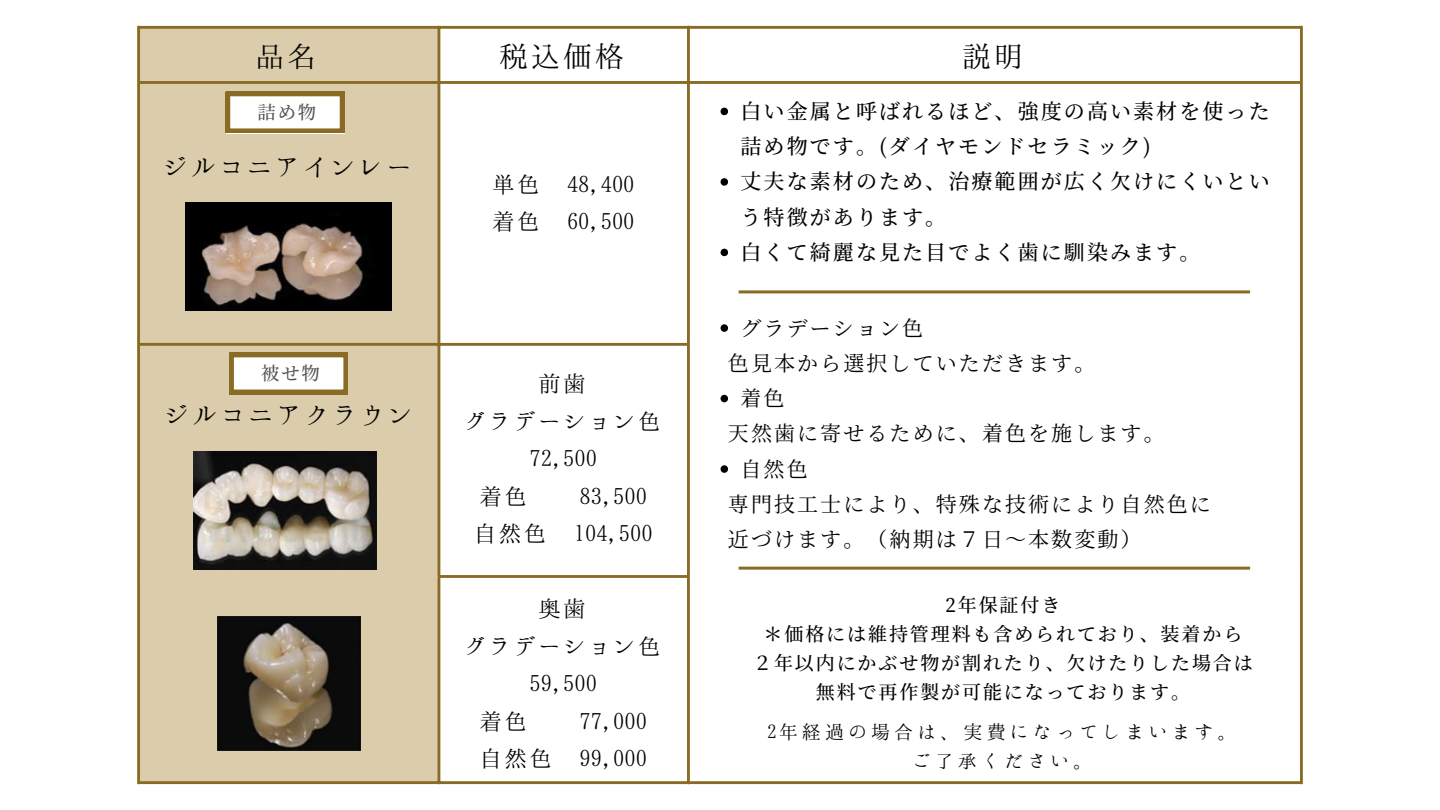
<style>
.page{position:relative;width:1440px;height:810px;background:#fff}
.page>*{position:absolute;margin:0;border:0;box-sizing:border-box;transform-origin:0 0}
.t1{font:32px "Hannari Mincho";color:#000}
.t2{font:28px "Hannari Mincho";color:#000}
.t3{font:25px/37.5px "Hannari Mincho";color:#000;text-align:center}
.t4{font:500 21px/35.2px "Source Han Serif JP";letter-spacing:.1em;color:#000}
.t5{font:21px "Source Han Serif JP";letter-spacing:.1em;color:#000}
.t6{font:21px "Hannari Mincho";letter-spacing:.1em;color:#000}
.t7{font:500 19px "Source Han Serif JP";letter-spacing:.1em;color:#000}
.t8{font:500 18.3px "Source Han Serif JP";letter-spacing:.1em;color:#545454}
</style>
<div class="page">
<div style="left:140px;top:29px;width:298px;height:752px;background:#dbcdab"></div>
<hr style="left:140px;top:781px;width:1160px;height:3px;background:#896b25">
<hr style="left:440px;top:575px;width:247px;height:3px;background:#896b25">
<hr style="left:140px;top:343px;width:547px;height:3px;background:#896b25">
<hr style="left:140px;top:81px;width:1160px;height:3px;background:#896b25">
<hr style="left:140px;top:26px;width:1160px;height:3px;background:#896b25">
<hr style="left:137px;top:26px;width:3px;height:758px;background:#896b25">
<hr style="left:438px;top:26px;width:2px;height:758px;background:#896b25">
<hr style="left:687px;top:26px;width:3px;height:758px;background:#896b25">
<hr style="left:1300px;top:26px;width:3px;height:758px;background:#896b25">
<hr style="left:140px;top:575px;width:298px;height:3px;background:#dbcdab">
<img style="left:185px;top:203px;width:207px;height:108px">
<svg style="left:226px;top:92px;width:118px;height:41px"></svg>
<img style="left:217px;top:616px;width:143px;height:134px">
<svg style="left:229px;top:353px;width:119px;height:41px"></svg>
<svg style="left:721px;top:108px;width:7px;height:7px"></svg>
<svg style="left:721px;top:178px;width:7px;height:8px"></svg>
<svg style="left:721px;top:249px;width:7px;height:7px"></svg>
<svg style="left:721px;top:324px;width:7px;height:8px"></svg>
<svg style="left:721px;top:395px;width:7px;height:7px"></svg>
<svg style="left:721px;top:465px;width:7px;height:8px"></svg>
<img style="left:194px;top:451px;width:183px;height:119px">
<hr style="left:739px;top:290px;width:511px;height:3px;background:#896b25">
<hr style="left:739px;top:567px;width:511px;height:3px;background:#896b25">
<p class="t1" style="left:255px;top:38px;width:65px">品名</p>
<p class="t1" style="left:499px;top:38px;width:129px">税込価格</p>
<p class="t1" style="left:962px;top:38px;width:65px">説明</p>
<p class="t8" style="left:258px;top:98px;width:60px">詰め物</p>
<p class="t2" style="left:163px;top:153px;width:253px">ジルコニアインレー</p>
<p class="t8" style="left:261px;top:359px;width:60px">被せ物</p>
<p class="t2" style="left:164px;top:400px;width:253px">ジルコニアクラウン</p>
<p class="t3" style="left:492px;top:165px;width:144px">単色 48,400</p>
<p class="t3" style="left:492px;top:202px;width:144px">着色 60,500</p>
<p class="t3" style="left:538px;top:364px;width:47px">前歯</p>
<p class="t3" style="left:463px;top:401px;width:196px">グラデーション色<br>72,500</p>
<p class="t3" style="left:480px;top:476px;width:46px">着色</p>
<p class="t3" style="left:580px;top:476px;width:69px">83,500</p>
<p class="t3" style="left:474px;top:514px;width:180px">自然色 104,500</p>
<p class="t3" style="left:538px;top:589px;width:47px">奥歯</p>
<p class="t3" style="left:463px;top:627px;width:196px">グラデーション色<br>59,500</p>
<p class="t3" style="left:480px;top:702px;width:46px">着色</p>
<p class="t3" style="left:580px;top:702px;width:69px">77,000</p>
<p class="t3" style="left:480px;top:739px;width:169px">自然色 99,000</p>
<p class="t4" style="left:741px;top:92px;width:531px">白い金属と呼ばれるほど、強度の高い素材を使った詰め物です。(ダイヤモンドセラミック)</p>
<p class="t4" style="left:741px;top:163px;width:531px">丈夫な素材のため、治療範囲が広く欠けにくいという特徴があります。</p>
<p class="t4" style="left:741px;top:233px;width:461px">白くて綺麗な見た目でよく歯に馴染みます。</p>
<p class="t5" style="left:741px;top:311px;width:183px">グラデーション色</p>
<p class="t5" style="left:728px;top:347px;width:369px">色見本から選択していただきます。</p>
<p class="t5" style="left:741px;top:382px;width:44px">着色</p>
<p class="t5" style="left:728px;top:417px;width:438px">天然歯に寄せるために、着色を施します。</p>
<p class="t5" style="left:741px;top:452px;width:67px">自然色</p>
<p class="t5" style="left:728px;top:488px;width:485px">専門技工士により、特殊な技術により自然色に</p>
<p class="t5" style="left:728px;top:523px;width:415px">近づけます。（納期は７日～本数変動）</p>
<p class="t7" style="left:946px;top:590px;width:116px">2年保証付き</p>
<p class="t7" style="left:764px;top:619px;width:480px">＊価格には維持管理料も含められており、装着から</p>
<p class="t7" style="left:753px;top:648px;width:501px">２年以内にかぶせ物が割れたり、欠けたりした場合は</p>
<p class="t7" style="left:816px;top:677px;width:376px">無料で再作製が可能になっております。</p>
<p class="t6" style="left:767px;top:720px;width:473px">2年経過の場合は、実費になってしまいます。</p>
<p class="t6" style="left:912px;top:750px;width:184px">ご了承ください。</p>
</div>
